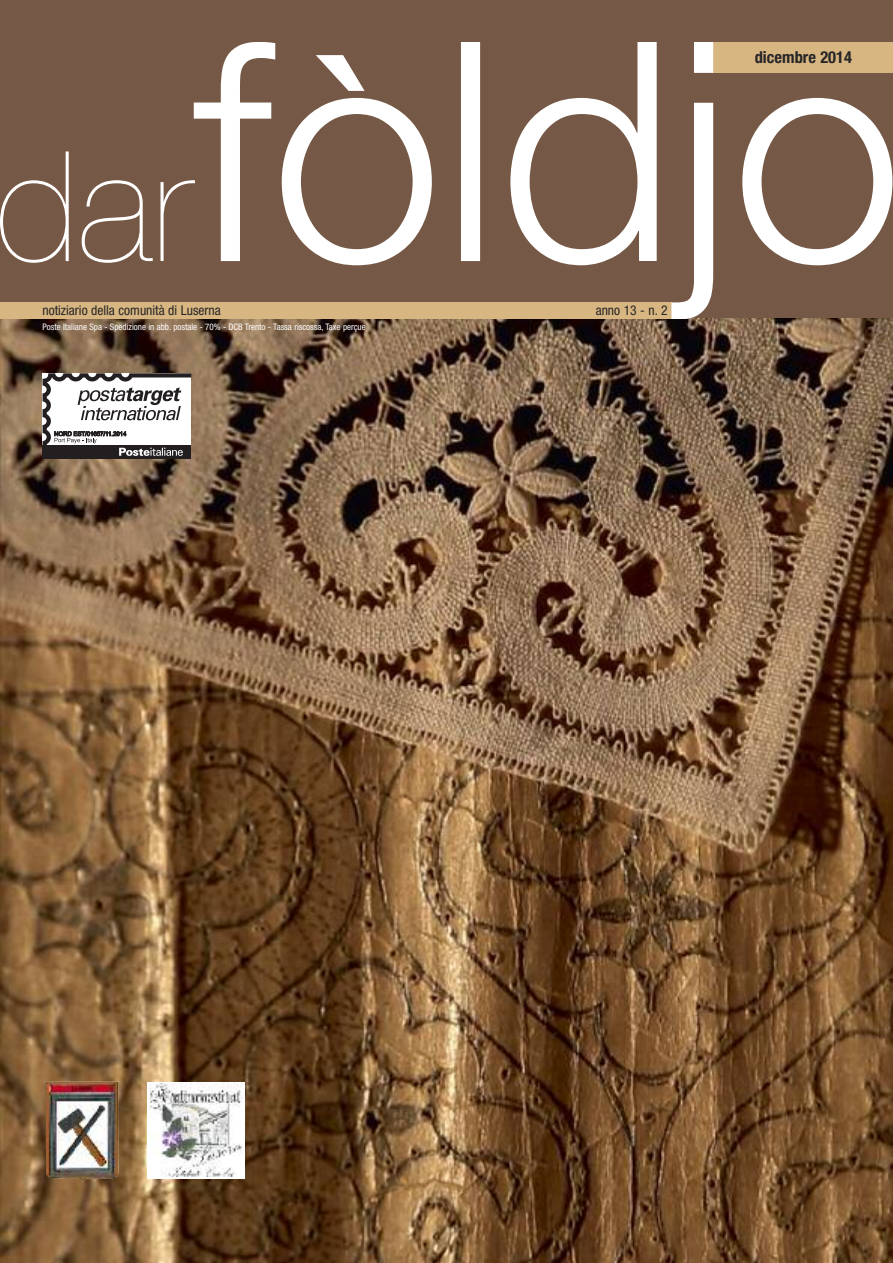
<style>
.page{position:relative;width:893px;height:1263px;background:#fff}
.page>*{position:absolute;margin:0;border:0;box-sizing:border-box;transform-origin:0 0}
.t1{font:700 condensed 16.5px "Helvetica Neue";color:#272627}
.t2{font:condensed 13.5px "Helvetica Neue";color:#272627}
.t3{font:condensed 9px "Helvetica Neue";color:#fff}
.t4{font:6px "Arial";color:#231f20}
</style>
<div class="page">
<div style="left:0;top:0;width:893px;height:319px;background:#755845"></div>
<img style="left:0;top:319px;width:893px;height:944px">
<svg style="left:0;top:43px;width:892px;height:276px"></svg>
<svg style="left:316px;top:55px;width:49px;height:36px"></svg>
<img style="left:44px;top:1081px;width:76px;height:101px">
<div style="left:147px;top:1082px;width:98px;height:97px;background:#fff"></div>
<img style="left:150px;top:1084px;width:93px;height:93px">
<svg style="left:43px;top:373px;width:148px;height:85px"></svg>
<h1 class="t1" style="left:755px;top:52px;width:99px">dicembre 2014</h1>
<h2 class="t2" style="left:43px;top:305px;width:180px">notiziario della comunità di Luserna</h2>
<h2 class="t2" style="left:596px;top:305px;width:73px">anno 13 - n. 2</h2>
<p class="t3" style="left:43px;top:323px;width:325px">Poste Italiane Spa - Spedizione in abb. postale - 70% - DCB Trento - Tassa riscossa, Taxe perçue</p>
<p class="t4" style="left:54px;top:430px;width:74px">NORD EST/01657/11.2014</p>
</div>
